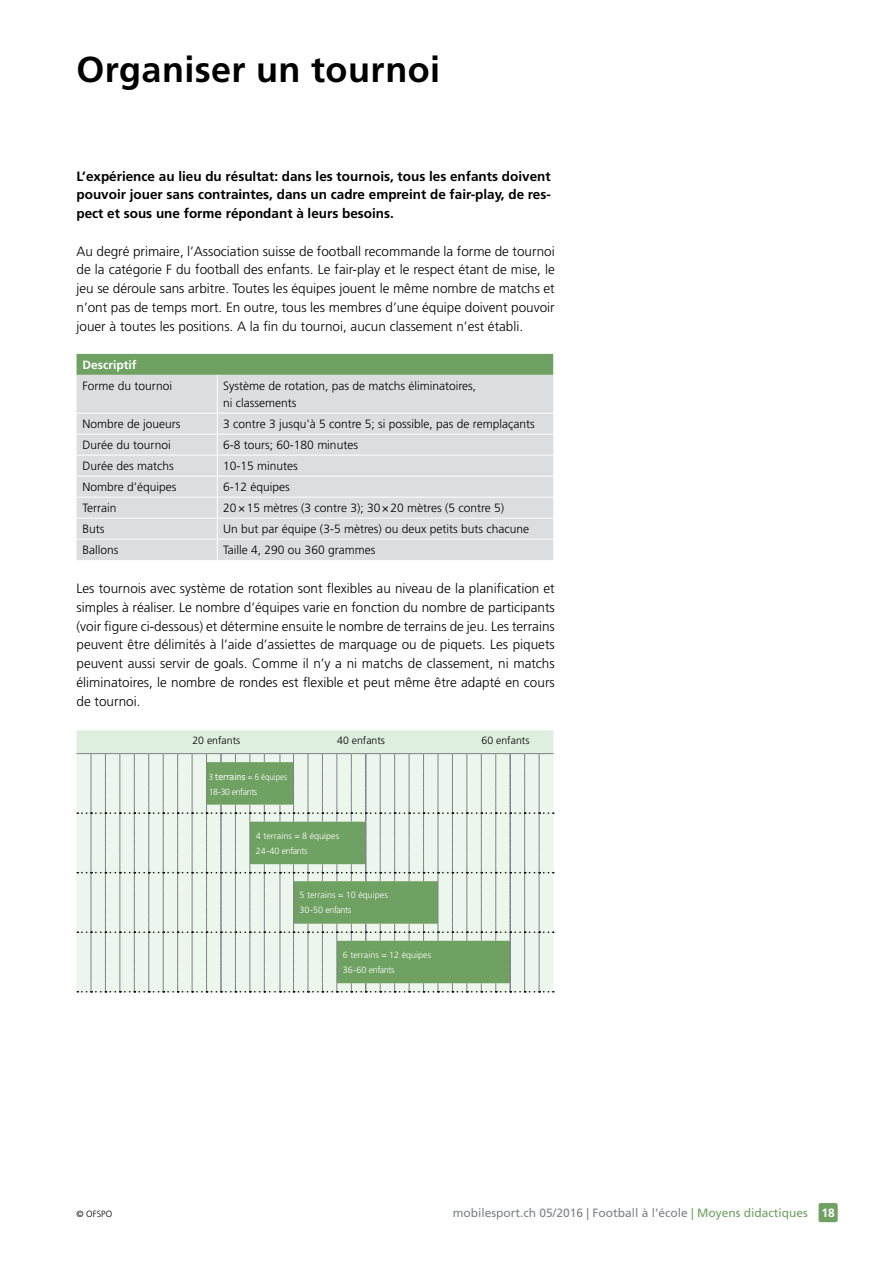
<style>
.page{position:relative;width:893px;height:1263px;background:#fff}
.page>*{position:absolute;margin:0;border:0;box-sizing:border-box;transform-origin:0 0}
.H1_Haupttitel_24pt{font:700 36px "Frutiger LT";letter-spacing:.01em;color:#000}
.P_Gundtext_f{font:300 13.5px/18.8px "Frutiger LT";color:#000;text-align:justify}
.P_Lead{font:700 13.5px/18.8px "Frutiger LT";color:#000;text-align:justify}
.TD_Tabelle_f{font:300 12px/17.2px "Frutiger LT";color:#000}
.t1{font:12px "Frutiger LT";color:#808285}
.TD_Tabelle_f-2{font:700 12px "Frutiger LT";color:#fff}
.TD_Tabelle_f-3{font:300 10.5px "Frutiger LT";color:#000}
.TD_Tabelle_f-4{font:300 9px/15px "Frutiger LT";color:#fff}
.TD_Tabelle_f-5{font:300 9px "Frutiger LT";letter-spacing:-.05em;color:#fff}
.t2{font:300 9px "Frutiger LT";color:#000}
.TD_Tabelle_f-6{font:300 8.85px "Frutiger LT";color:#fff;scale:.89 1}
.s1{font-family:"Verdana";font-weight:400}
.s2{color:#6fa162}
.s3{font-weight:700;color:#fff}
</style>
<div class="page">
<div style="left:819px;top:1203px;width:19px;height:19px;background:#6fa162;border-radius:2px"></div>
<div style="left:77px;top:354px;width:476px;height:21px;background:#6fa162"></div>
<div style="left:77px;top:375px;width:476px;height:185px;background:#dcddde"></div>
<hr style="left:217px;top:375px;width:1px;height:38px;background:#fff">
<hr style="left:77px;top:413px;width:140px;height:1px;background:#fff">
<hr style="left:217px;top:413px;width:336px;height:1px;background:#fff">
<hr style="left:77px;top:434px;width:140px;height:1px;background:#fff">
<hr style="left:217px;top:434px;width:336px;height:1px;background:#fff">
<hr style="left:77px;top:455px;width:140px;height:1px;background:#fff">
<hr style="left:217px;top:455px;width:336px;height:1px;background:#fff">
<hr style="left:77px;top:476px;width:140px;height:1px;background:#fff">
<hr style="left:217px;top:476px;width:336px;height:1px;background:#fff">
<hr style="left:77px;top:497px;width:140px;height:1px;background:#fff">
<hr style="left:217px;top:497px;width:336px;height:1px;background:#fff">
<hr style="left:77px;top:518px;width:140px;height:1px;background:#fff">
<hr style="left:217px;top:518px;width:336px;height:1px;background:#fff">
<hr style="left:77px;top:539px;width:140px;height:1px;background:#fff">
<hr style="left:217px;top:539px;width:336px;height:1px;background:#fff">
<svg style="left:217px;top:414px;width:1px;height:146px"></svg>
<svg style="left:77px;top:730px;width:477px;height:262px;background:#cddecb"></svg>
<p class="H1_Haupttitel_24pt" style="left:77px;top:49px;width:365px">Organiser un tournoi</p>
<p class="P_Lead" style="left:77px;top:167px;width:476px">L’expérience au lieu du résultat: dans les tournois, tous les enfants doivent pouvoir jouer sans contraintes, dans un cadre empreint de fair-play, de res&shy;pect et sous une forme répondant à leurs besoins.</p>
<p class="P_Gundtext_f" style="left:77px;top:242px;width:480px">Au degré primaire, l’Association suisse de football recommande la forme de tournoi de la catégorie F du football des enfants. Le fair-play et le respect étant de mise, le jeu se déroule sans arbitre. Toutes les équipes jouent le même nombre de matchs et n’ont pas de temps mort. En outre, tous les membres d’une équipe doivent pouvoir jouer à toutes les positions. A la fin du tournoi, aucun classement n’est établi.</p>
<p class="TD_Tabelle_f-2" style="left:83px;top:358px;width:55px">Descriptif</p>
<p class="TD_Tabelle_f" style="left:83px;top:377px;width:91px">Forme du tournoi</p>
<p class="TD_Tabelle_f" style="left:223px;top:377px;width:254px">Système de rotation, pas de matchs éliminatoires, ni classements</p>
<p class="TD_Tabelle_f" style="left:83px;top:415px;width:99px">Nombre de joueurs</p>
<p class="TD_Tabelle_f" style="left:223px;top:415px;width:313px">3 contre 3 jusqu'à 5 contre 5; si possible, pas de remplaçants</p>
<p class="TD_Tabelle_f" style="left:83px;top:436px;width:90px">Durée du tournoi</p>
<p class="TD_Tabelle_f" style="left:223px;top:436px;width:136px">6-8 tours; 60-180 minutes</p>
<p class="TD_Tabelle_f" style="left:83px;top:457px;width:93px">Durée des matchs</p>
<p class="TD_Tabelle_f" style="left:223px;top:457px;width:76px">10-15 minutes</p>
<p class="TD_Tabelle_f" style="left:83px;top:478px;width:95px">Nombre d’équipes</p>
<p class="TD_Tabelle_f" style="left:223px;top:478px;width:68px">6-12 équipes</p>
<p class="TD_Tabelle_f" style="left:83px;top:499px;width:35px">Terrain</p>
<p class="TD_Tabelle_f" style="left:223px;top:499px;width:282px">20×15 mètres (3 contre 3); 30×20 mètres (5 contre 5)</p>
<p class="TD_Tabelle_f" style="left:83px;top:520px;width:24px">Buts</p>
<p class="TD_Tabelle_f" style="left:223px;top:520px;width:307px">Un but par équipe (3-5 mètres) ou deux petits buts chacune</p>
<p class="TD_Tabelle_f" style="left:83px;top:541px;width:38px">Ballons</p>
<p class="TD_Tabelle_f" style="left:223px;top:541px;width:154px">Taille 4, 290 ou 360 grammes</p>
<p class="P_Gundtext_f" style="left:77px;top:579px;width:480px">Les tournois avec système de rotation sont flexibles au niveau de la planification et simples à réaliser. Le nombre d’équipes varie en fonction du nombre de participants (voir figure ci-dessous) et détermine ensuite le nombre de terrains de jeu. Les terrains peuvent être délimités à l’aide d’assiettes de marquage ou de piquets. Les piquets peuvent aussi servir de goals. Comme il n’y a ni matchs de classement, ni matchs éliminatoires, le nombre de rondes est flexible et peut même être adapté en cours de tournoi.</p>
<p class="TD_Tabelle_f-3" style="left:192px;top:735px;width:49px">20 enfants</p>
<p class="TD_Tabelle_f-3" style="left:337px;top:735px;width:49px">40 enfants</p>
<p class="TD_Tabelle_f-3" style="left:482px;top:735px;width:49px">60 enfants</p>
<p class="TD_Tabelle_f-6" style="left:209px;top:772px;width:90px">3 <span class="s1">terrains</span> = 6 équipes</p>
<p class="TD_Tabelle_f-5" style="left:209px;top:787px;width:50px">18-30 enfants</p>
<p class="TD_Tabelle_f-4" style="left:256px;top:828px;width:85px">4 terrains = 8 équipes<br>24-40 enfants</p>
<p class="TD_Tabelle_f-4" style="left:300px;top:888px;width:90px">5 terrains = 10 équipes<br>30-50 enfants</p>
<p class="TD_Tabelle_f-4" style="left:343px;top:947px;width:90px">6 terrains = 12 équipes<br>36-60 enfants</p>
<p class="t2" style="left:77px;top:1209px;width:37px">© OFSPO</p>
<p class="t1" style="left:453px;top:1206px;width:383px">mobilesport.ch 05/2016 | Football à l’école <span class="s2">| Moyens didactiques</span> <span class="s3">18</span></p>
</div>
